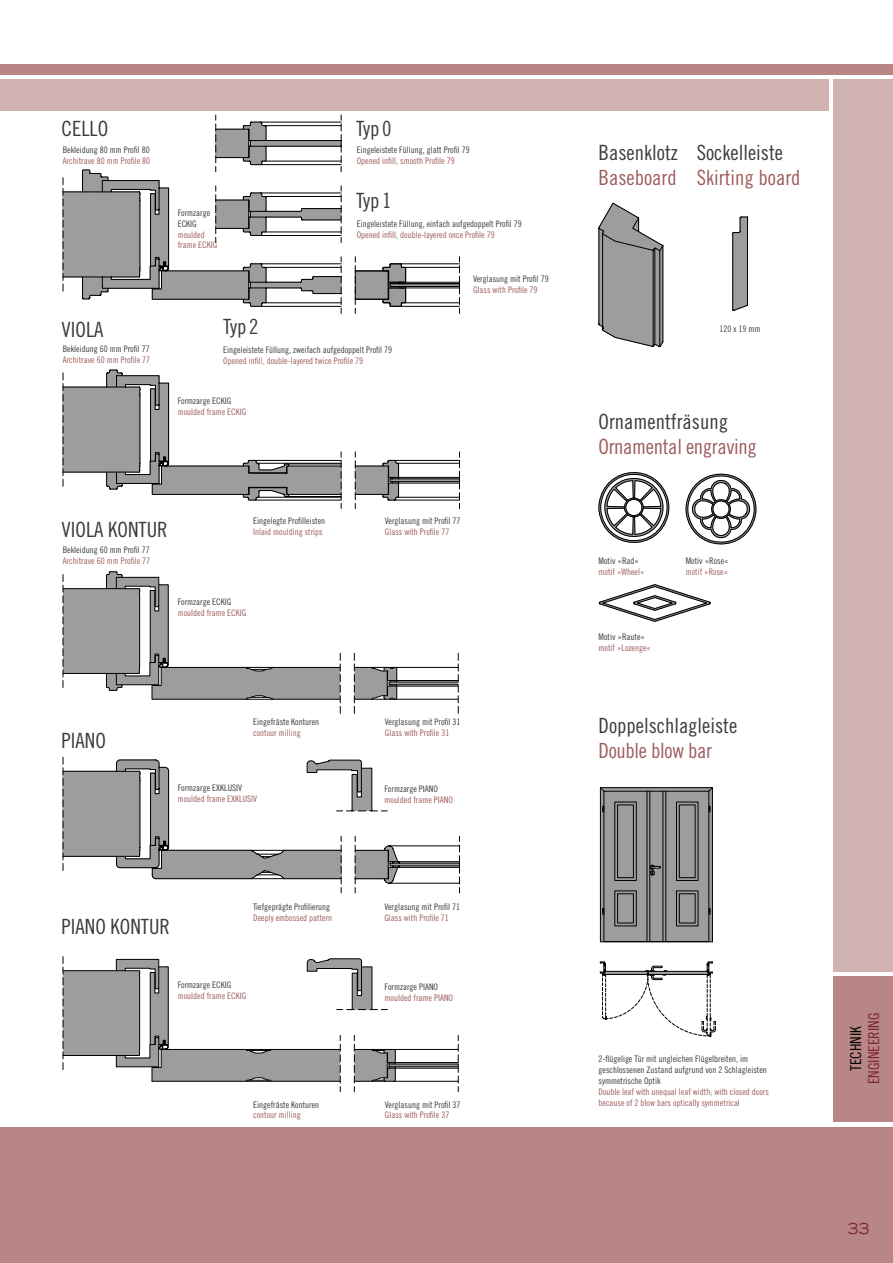
<style>
.page{position:relative;width:893px;height:1263px;background:#fff}
.page>*{position:absolute;margin:0;border:0;box-sizing:border-box;transform-origin:0 0}
.t1{font:21px "Trade Gothic LT Std Cn 18";color:#3b3b3a}
.t2{font:21px "Trade Gothic LT Std Cn 18";letter-spacing:-.015em;color:#9d5c5d}
.t3{font:15px "Trade Gothic LT Std Cn 18";color:#7b2530}
.t4{font:15px "Trade Gothic LT Std Cn 18";color:#000}
.t5{font:expanded 15px "Trade Gothic LT Std";color:#7b2530}
.t6{font:9px/10.8px "Trade Gothic LT Std Cn 18";color:#3b3b3a}
.t7{font:9px/10.8px "Trade Gothic LT Std Cn 18";color:#9d5c5d}
</style>
<div class="page">
<div style="left:0;top:1127px;width:893px;height:136px;background:#b78685"></div>
<div style="left:0;top:64px;width:893px;height:10px;background:#b78685"></div>
<div style="left:0;top:79px;width:829px;height:32px;background:#d1b4b2"></div>
<div style="left:833px;top:79px;width:60px;height:892px;background:#d1b4b2"></div>
<div style="left:833px;top:976px;width:60px;height:145px;background:#b78685"></div>
<svg style="left:732px;top:217px;width:16px;height:94px;background:#8f9090"></svg>
<svg style="left:598px;top:203px;width:65px;height:144px"></svg>
<svg style="left:598px;top:472px;width:71px;height:71px"></svg>
<svg style="left:686px;top:473px;width:70px;height:72px"></svg>
<svg style="left:599px;top:584px;width:112px;height:38px"></svg>
<hr style="left:395px;top:500px;width:64px;height:1px;background:#000">
<svg style="left:63px;top:370px;width:397px;height:130px"></svg>
<svg style="left:63px;top:115px;width:397px;height:199px"></svg>
<svg style="left:63px;top:757px;width:397px;height:136px"></svg>
<hr style="left:389px;top:682px;width:69px;height:3px;background:#9c9d9d">
<hr style="left:397px;top:682px;width:61px;height:1px;background:#000">
<hr style="left:397px;top:684px;width:61px;height:1px;background:#000">
<svg style="left:458px;top:653px;width:1px;height:60px"></svg>
<hr style="left:397px;top:680px;width:61px;height:1px;background:#000">
<hr style="left:395px;top:667px;width:63px;height:1px;background:#000">
<hr style="left:397px;top:686px;width:61px;height:1px;background:#000">
<hr style="left:395px;top:699px;width:63px;height:1px;background:#000">
<svg style="left:354px;top:653px;width:43px;height:60px"></svg>
<svg style="left:63px;top:571px;width:278px;height:142px"></svg>
<svg style="left:600px;top:787px;width:113px;height:155px;background:#898989"></svg>
<hr style="left:647px;top:791px;width:1px;height:150px;background:#000">
<hr style="left:650px;top:791px;width:1px;height:150px;background:#000">
<hr style="left:666px;top:791px;width:1px;height:150px;background:#000">
<hr style="left:663px;top:791px;width:1px;height:150px;background:#000">
<svg style="left:600px;top:962px;width:116px;height:75px"></svg>
<div style="left:676px;top:802px;width:22px;height:79px;border:1px solid #000"></div>
<div style="left:679px;top:805px;width:16px;height:73px;border:1px solid #000"></div>
<div style="left:676px;top:891px;width:22px;height:35px;border:1px solid #000"></div>
<div style="left:679px;top:893px;width:16px;height:30px;border:1px solid #000"></div>
<div style="left:617px;top:805px;width:17px;height:73px;border:1px solid #000"></div>
<div style="left:617px;top:893px;width:17px;height:30px;border:1px solid #000"></div>
<svg style="left:63px;top:956px;width:396px;height:136px"></svg>
<h1 class="t1" style="left:62px;top:116px;width:48px">CELLO</h1>
<p class="t6" style="left:63px;top:144px;width:88px">Bekleidung 80 mm Profil 80</p>
<p class="t7" style="left:63px;top:155px;width:89px">Architrave 80 mm Profile 80</p>
<h1 class="t1" style="left:62px;top:317px;width:43px">VIOLA</h1>
<p class="t6" style="left:63px;top:343px;width:88px">Bekleidung 60 mm Profil 77</p>
<p class="t7" style="left:63px;top:354px;width:89px">Architrave 60 mm Profile 77</p>
<h1 class="t1" style="left:356px;top:116px;width:37px">Typ 0</h1>
<p class="t6" style="left:178px;top:207px;width:34px">Formzarge<br>ECKIG</p>
<p class="t7" style="left:178px;top:229px;width:41px">moulded frame ECKIG</p>
<h1 class="t1" style="left:223px;top:314px;width:37px">Typ 2</h1>
<p class="t6" style="left:357px;top:144px;width:114px">Eingeleistete Füllung, glatt Profil 79</p>
<p class="t7" style="left:357px;top:155px;width:99px">Opened infill, smooth Profile 79</p>
<h1 class="t1" style="left:356px;top:188px;width:37px">Typ 1</h1>
<p class="t6" style="left:357px;top:218px;width:166px">Eingeleistete Füllung, einfach aufgedoppelt Profil 79</p>
<p class="t7" style="left:357px;top:229px;width:139px">Opened infill, double-layered once Profile 79</p>
<p class="t6" style="left:473px;top:273px;width:77px">Verglasung mit Profil 79</p>
<p class="t7" style="left:473px;top:284px;width:66px">Glass with Profile 79</p>
<p class="t6" style="left:223px;top:344px;width:170px">Eingeleistete Füllung, zweifach aufgedoppelt Profil 79</p>
<p class="t7" style="left:223px;top:355px;width:141px">Opened infill, double-layered twice Profile 79</p>
<p class="t6" style="left:178px;top:396px;width:55px">Formzarge ECKIG</p>
<p class="t7" style="left:178px;top:406px;width:70px">moulded frame ECKIG</p>
<h1 class="t1" style="left:62px;top:517px;width:108px">VIOLA KONTUR</h1>
<p class="t6" style="left:63px;top:544px;width:88px">Bekleidung 60 mm Profil 77</p>
<p class="t7" style="left:63px;top:555px;width:89px">Architrave 60 mm Profile 77</p>
<p class="t6" style="left:253px;top:515px;width:73px">Eingelegte Profilleisten</p>
<p class="t7" style="left:253px;top:526px;width:71px">Inlaid moulding strips</p>
<p class="t6" style="left:178px;top:597px;width:55px">Formzarge ECKIG</p>
<p class="t7" style="left:178px;top:607px;width:70px">moulded frame ECKIG</p>
<p class="t6" style="left:385px;top:515px;width:77px">Verglasung mit Profil 77</p>
<p class="t7" style="left:385px;top:526px;width:66px">Glass with Profile 77</p>
<h1 class="t1" style="left:62px;top:728px;width:46px">PIANO</h1>
<p class="t6" style="left:253px;top:716px;width:67px">Eingefräste Konturen</p>
<p class="t7" style="left:253px;top:727px;width:49px">contour milling</p>
<p class="t6" style="left:178px;top:783px;width:66px">Formzarge EXKLUSIV</p>
<p class="t7" style="left:178px;top:793px;width:81px">moulded frame EXKLUSIV</p>
<h1 class="t1" style="left:62px;top:914px;width:110px">PIANO KONTUR</h1>
<p class="t6" style="left:253px;top:901px;width:78px">Tiefgeprägte Profilierung</p>
<p class="t7" style="left:253px;top:912px;width:80px">Deeply embossed pattern</p>
<p class="t6" style="left:178px;top:979px;width:55px">Formzarge ECKIG</p>
<p class="t7" style="left:178px;top:990px;width:70px">moulded frame ECKIG</p>
<p class="t6" style="left:253px;top:1099px;width:67px">Eingefräste Konturen</p>
<p class="t7" style="left:253px;top:1110px;width:49px">contour milling</p>
<p class="t6" style="left:385px;top:716px;width:77px">Verglasung mit Profil 31</p>
<p class="t7" style="left:385px;top:727px;width:66px">Glass with Profile 31</p>
<p class="t6" style="left:384px;top:783px;width:55px">Formzarge PIANO</p>
<p class="t7" style="left:384px;top:794px;width:70px">moulded frame PIANO</p>
<p class="t6" style="left:384px;top:901px;width:77px">Verglasung mit Profil 71</p>
<p class="t7" style="left:384px;top:912px;width:66px">Glass with Profile 71</p>
<p class="t6" style="left:385px;top:982px;width:55px">Formzarge PIANO</p>
<p class="t7" style="left:385px;top:992px;width:70px">moulded frame PIANO</p>
<p class="t6" style="left:385px;top:1099px;width:77px">Verglasung mit Profil 37</p>
<p class="t7" style="left:385px;top:1110px;width:66px">Glass with Profile 37</p>
<h1 class="t1" style="left:599px;top:140px;width:81px">Basenklotz</h1>
<h1 class="t2" style="left:599px;top:165px;width:80px">Baseboard</h1>
<h1 class="t1" style="left:697px;top:140px;width:88px">Sockelleiste</h1>
<h1 class="t2" style="left:697px;top:165px;width:105px">Skirting board</h1>
<p class="t6" style="left:720px;top:323px;width:42px">120 x 19 mm</p>
<h1 class="t1" style="left:598px;top:409px;width:131px">Ornamentfräsung</h1>
<h1 class="t2" style="left:598px;top:434px;width:160px">Ornamental engraving</h1>
<p class="t6" style="left:598px;top:555px;width:42px">Motiv »Rad«</p>
<p class="t7" style="left:598px;top:566px;width:47px">motif »Wheel«</p>
<p class="t6" style="left:598px;top:631px;width:48px">Motiv »Raute«</p>
<p class="t7" style="left:598px;top:642px;width:54px">motif »Lozenge«</p>
<p class="t6" style="left:686px;top:555px;width:45px">Motiv »Rose«</p>
<p class="t7" style="left:686px;top:566px;width:44px">motif »Rose«</p>
<h1 class="t1" style="left:598px;top:713px;width:140px">Doppelschlagleiste</h1>
<h1 class="t2" style="left:598px;top:738px;width:115px">Double blow bar</h1>
<p class="t6" style="left:598px;top:1054px;width:170px">2-flügelige Tür mit ungleichen Flügelbreiten, im geschlossenen Zustand aufgrund von 2 Schlagleisten symmetrische Optik</p>
<p class="t7" style="left:598px;top:1086px;width:172px">Double leaf with unequal leaf width; with closed doors because of 2 blow bars optically symmetrical</p>
<h2 class="t3" style="left:865px;top:1084px;width:73px;rotate:-90deg">ENGINEERING</h2>
<h2 class="t4" style="left:847px;top:1071px;width:47px;rotate:-90deg">Technik</h2>
<h2 class="t5" style="left:848px;top:1219px;width:23px">33</h2>
</div>
